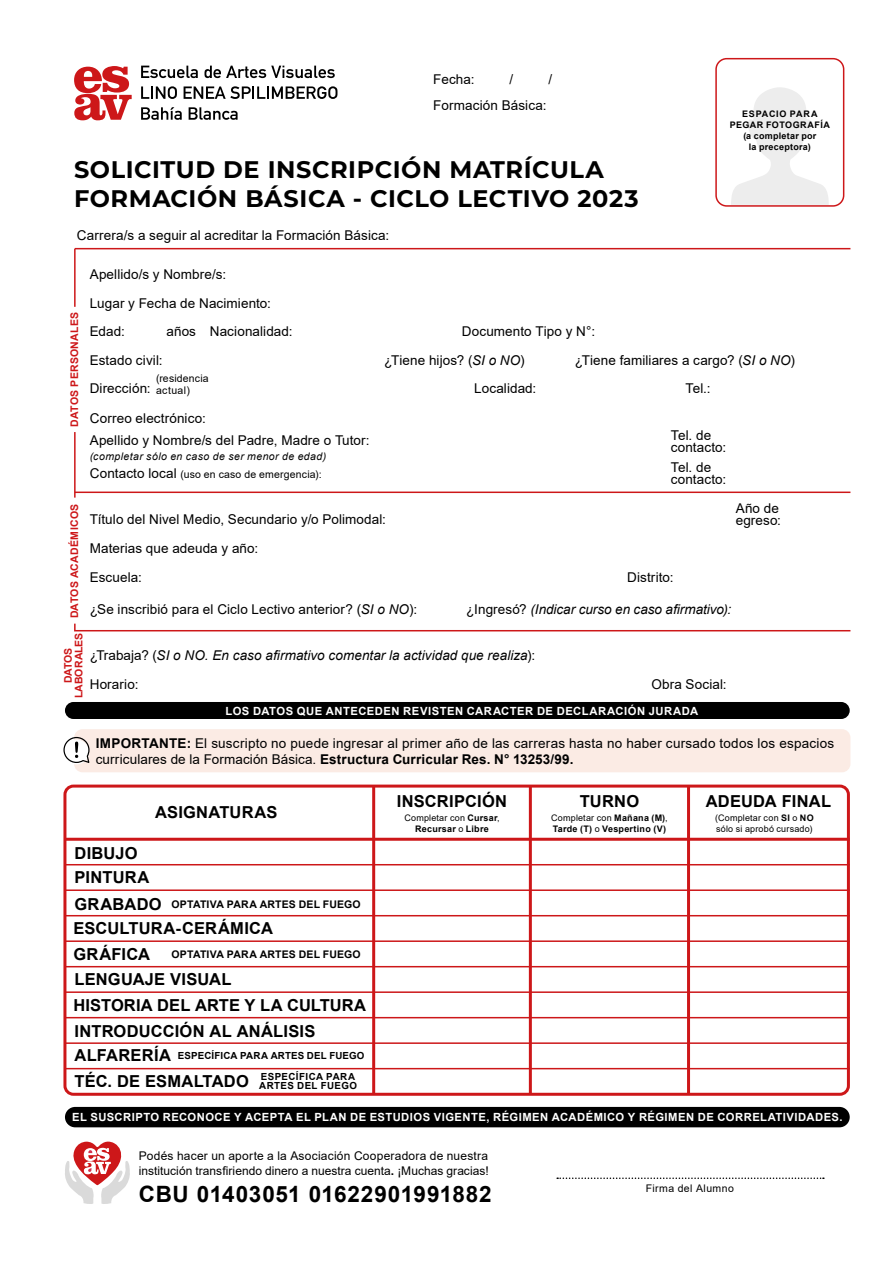
<style>
.page{position:relative;width:893px;height:1263px;background:#fff}
.page>*{position:absolute;margin:0;border:0;box-sizing:border-box;transform-origin:0 0}
.t1{font:700 24px/28.5px "Montserrat";letter-spacing:.02em;color:#000}
.t2{font:700 22.5px "Arial";letter-spacing:.03em;color:#000}
.t3{font:700 16.5px/25.3px "Arial";letter-spacing:.01em;color:#000}
.t4{font:13.5px/12px "Arial";letter-spacing:.01em;color:#000}
.t5{font:italic 13.5px "Arial";letter-spacing:.005em;color:#000}
.t6{font:12px/14.4px "Arial";letter-spacing:.01em;color:#000}
.t7{font:700 11.25px "Arial";letter-spacing:.04em;color:#fff}
.t8{font:700 10.5px "Arial";letter-spacing:.015em;color:#000}
.t9{font:10.5px/12px "Arial";letter-spacing:.02em;color:#000}
.t10{font:italic 10.5px "Arial";letter-spacing:.04em;color:#000}
.t11{font:700 10.5px "Arial";letter-spacing:.02em;color:#cd1719}
.t12{font:700 10.5px/10.5px "Arial";letter-spacing:-.01em;color:#cd1719;text-align:center}
.t13{font:10.5px "Arial";letter-spacing:.04em;color:#000}
.t14{font:700 9.75px/20.2px "Arial";letter-spacing:.03em;color:#000}
.t15{font:700 9px/10.8px "Arial";letter-spacing:.03em;color:#000;text-align:center}
.t16{font:9px/10.8px "Arial";letter-spacing:.02em;color:#000}
.s1{font-style:italic}
.s2{font-size:13.5px}
.s3{font-style:normal}
.s4{font-weight:700}
.s5{font-size:16.5px}
.s6{font-weight:400}
</style>
<div class="page">
<div style="left:74px;top:729px;width:776px;height:43px;background:#fbebe4;border-radius:9px"></div>
<div style="left:65px;top:702px;width:785px;height:17px;background:#000;border-radius:9px"></div>
<div style="left:65px;top:1107px;width:785px;height:20px;background:#000;border-radius:10px"></div>
<svg style="left:74px;top:623px;width:777px;height:9px"></svg>
<hr style="left:75px;top:491px;width:775px;height:2px;background:#cd1719">
<hr style="left:75px;top:248px;width:775px;height:1px;background:#cd1719">
<hr style="left:74px;top:249px;width:2px;height:58px;background:#cd1719">
<hr style="left:74px;top:432px;width:2px;height:66px;background:#cd1719">
<svg style="left:74px;top:66px;width:58px;height:54px"></svg>
<svg style="left:189px;top:107px;width:49px;height:13px"></svg>
<svg style="left:141px;top:107px;width:41px;height:13px"></svg>
<svg style="left:184px;top:86px;width:153px;height:13px"></svg>
<svg style="left:141px;top:86px;width:36px;height:13px"></svg>
<svg style="left:141px;top:66px;width:57px;height:12px"></svg>
<svg style="left:204px;top:66px;width:131px;height:12px"></svg>
<svg style="left:63px;top:736px;width:27px;height:28px"></svg>
<div style="left:63px;top:784px;width:787px;height:312px;border:3px solid #cd1719;border-radius:9px"></div>
<hr style="left:372px;top:786px;width:3px;height:309px;background:#cd1719">
<hr style="left:529px;top:786px;width:3px;height:309px;background:#cd1719">
<hr style="left:687px;top:786px;width:3px;height:309px;background:#cd1719">
<hr style="left:65px;top:838px;width:785px;height:3px;background:#cd1719">
<hr style="left:65px;top:864px;width:785px;height:1px;background:#cd1719">
<hr style="left:65px;top:889px;width:785px;height:2px;background:#cd1719">
<hr style="left:65px;top:915px;width:785px;height:1px;background:#cd1719">
<hr style="left:65px;top:940px;width:785px;height:2px;background:#cd1719">
<hr style="left:65px;top:966px;width:785px;height:1px;background:#cd1719">
<hr style="left:65px;top:991px;width:785px;height:2px;background:#cd1719">
<hr style="left:65px;top:1017px;width:785px;height:1px;background:#cd1719">
<hr style="left:65px;top:1042px;width:785px;height:2px;background:#cd1719">
<hr style="left:65px;top:1068px;width:785px;height:1px;background:#cd1719">
<div style="left:715px;top:58px;width:129px;height:149px;border:2px solid #cd1719;border-radius:11px"></div>
<svg style="left:731px;top:87px;width:98px;height:118px"></svg>
<svg style="left:65px;top:1141px;width:65px;height:63px"></svg>
<svg style="left:557px;top:1177px;width:267px;height:2px"></svg>
<p class="t4" style="left:509px;top:73px;width:5px">/</p>
<p class="t4" style="left:548px;top:73px;width:5px">/</p>
<p class="t4" style="left:433px;top:66px;width:115px;line-height:26.4px">Fecha:<br>Formación Básica:</p>
<h1 class="t1" style="left:74px;top:154px;width:566px">SOLICITUD DE INSCRIPCIÓN MATRÍCULA<br>FORMACIÓN BÁSICA - CICLO LECTIVO 2023</h1>
<p class="t4" style="left:77px;top:229px;width:314px">Carrera/s a seguir al acreditar la Formación Básica:</p>
<p class="t4" style="left:90px;top:268px;width:138px">Apellido/s y Nombre/s:</p>
<p class="t15" style="left:730px;top:109px;width:102px">ESPACIO PARA<br>PEGAR FOTOGRAFÍA (a completar por<br>la preceptora)</p>
<p class="t4" style="left:90px;top:288px;width:183px;line-height:28.7px">Lugar y Fecha de Nacimiento:<br>Edad:<br>Estado civil:</p>
<p class="t11" style="left:67px;top:427px;width:116px;rotate:-90deg">DATOS PERSONALES</p>
<p class="t4" style="left:166px;top:325px;width:128px">años Nacionalidad:</p>
<p class="t4" style="left:462px;top:325px;width:135px">Documento Tipo y N°:</p>
<p class="t4" style="left:384px;top:354px;width:142px">¿Tiene hijos? (<span class="s1">SI o NO</span>)</p>
<p class="t4" style="left:575px;top:354px;width:222px">¿Tiene familiares a cargo? (<span class="s1">SI o NO</span>)</p>
<p class="t4" style="left:90px;top:382px;width:62px">Dirección:</p>
<p class="t9" style="left:156px;top:372px;width:54px">(residencia actual)</p>
<p class="t4" style="left:474px;top:382px;width:64px">Localidad:</p>
<p class="t4" style="left:685px;top:382px;width:27px">Tel.:</p>
<p class="t4" style="left:90px;top:407px;width:281px;line-height:22.2px">Correo electrónico:<br>Apellido y Nombre/s del Padre, Madre o Tutor:</p>
<p class="t10" style="left:90px;top:449px;width:238px">(completar sólo en caso de ser menor de edad)</p>
<p class="t4" style="left:671px;top:429px;width:57px">Tel. de contacto:</p>
<p class="t9" style="left:90px;top:468px;width:234px"><span class="s2">Contacto local</span> (uso en caso de emergencia):</p>
<p class="t4" style="left:671px;top:462px;width:57px">Tel. de contacto:</p>
<p class="t4" style="left:90px;top:513px;width:298px">Título del Nivel Medio, Secundario y/o Polimodal:</p>
<p class="t4" style="left:736px;top:502px;width:47px">Año de egreso:</p>
<p class="t11" style="left:67px;top:618px;width:116px;rotate:-90deg">DATOS ACADÉMICOS</p>
<p class="t12" style="left:63px;top:698px;width:67px;rotate:-90deg">DATOS<br>LABORALES</p>
<p class="t4" style="left:90px;top:542px;width:170px">Materias que adeuda y año:</p>
<p class="t4" style="left:90px;top:571px;width:54px">Escuela:</p>
<p class="t4" style="left:627px;top:571px;width:48px">Distrito:</p>
<p class="t4" style="left:90px;top:603px;width:329px">¿Se inscribió para el Ciclo Lectivo anterior? (<span class="s1">SI o NO</span>):</p>
<p class="t5" style="left:466px;top:601px;width:266px"><span class="s3">¿Ingresó?</span> (Indicar curso en caso afirmativo):</p>
<p class="t5" style="left:90px;top:646px;width:447px"><span class="s3">¿Trabaja? (</span>SI o NO. En caso afirmativo comentar la actividad que realiza<span class="s3">):</span></p>
<p class="t4" style="left:90px;top:678px;width:50px">Horario:</p>
<p class="t4" style="left:651px;top:678px;width:77px">Obra Social:</p>
<p class="t7" style="left:226px;top:703px;width:474px">LOS DATOS QUE ANTECEDEN REVISTEN CARACTER DE DECLARACIÓN JURADA</p>
<p class="t4" style="left:96px;top:735px;width:740px;line-height:16.2px"><span class="s4">IMPORTANTE:</span> El suscripto no puede ingresar al primer año de las carreras hasta no haber cursado todos los espacios curriculares de la Formación Básica. <span class="s4">Estructura Curricular Res. N° 13253/99.</span></p>
<p class="t3" style="left:75px;top:840px;width:65px">DIBUJO</p>
<p class="t3" style="left:155px;top:799px;width:124px">ASIGNATURAS</p>
<p class="t3" style="left:75px;top:865px;width:76px">PINTURA</p>
<p class="t3" style="left:73px;top:916px;width:201px">ESCULTURA-CERÁMICA</p>
<p class="t3" style="left:73px;top:967px;width:294px">LENGUAJE VISUAL<br>HISTORIA DEL ARTE Y LA CULTURA<br>INTRODUCCIÓN AL ANÁLISIS<br>ALFARERÍA<br>TÉC. DE ESMALTADO</p>
<p class="t8" style="left:75px;top:896px;width:288px"><span class="s5">GRABADO</span> OPTATIVA PARA ARTES DEL FUEGO</p>
<p class="t3" style="left:73px;top:942px;width:78px">GRÁFICA</p>
<p class="t8" style="left:172px;top:947px;width:190px">OPTATIVA PARA ARTES DEL FUEGO</p>
<p class="t14" style="left:261px;top:1046px;width:105px;text-indent:-83px">ESPECÍFICA PARA ARTES DEL FUEGO<br>ESPECÍFICA PARA</p>
<p class="t14" style="left:259px;top:1075px;width:99px">ARTES DEL FUEGO</p>
<p class="t3" style="left:397px;top:788px;width:112px">INSCRIPCIÓN</p>
<p class="t3" style="left:706px;top:788px;width:127px">ADEUDA FINAL</p>
<p class="t3" style="left:580px;top:788px;width:61px">TURNO</p>
<p class="t15" style="left:551px;top:813px;width:118px;text-align:left"><span class="s6">Completar con</span> Mañana (M)<span class="s6">,<br></span>Tarde (T) <span class="s6">o</span> Vespertino (V)</p>
<p class="t15" style="left:404px;top:813px;width:97px"><span class="s6">Completar con</span> Cursar<span class="s6">,<br></span>Recursar <span class="s6">o</span> Libre</p>
<p class="t16" style="left:715px;top:812px;width:100px">(Completar con <span class="s4">SI</span> o <span class="s4">NO </span>sólo si aprobó cursado)</p>
<p class="t7" style="left:72px;top:1109px;width:772px">EL SUSCRIPTO RECONOCE Y ACEPTA EL PLAN DE ESTUDIOS VIGENTE, RÉGIMEN ACADÉMICO Y RÉGIMEN DE CORRELATIVIDADES.</p>
<p class="t6" style="left:139px;top:1149px;width:351px">Podés hacer un aporte a la Asociación Cooperadora de nuestra institución transfiriendo dinero a nuestra cuenta<span class="s4">.</span> ¡Muchas gracias!</p>
<h2 class="t2" style="left:139px;top:1178px;width:354px">CBU 01403051 01622901991882</h2>
<p class="t13" style="left:646px;top:1181px;width:90px">Firma del Alumno</p>
</div>
